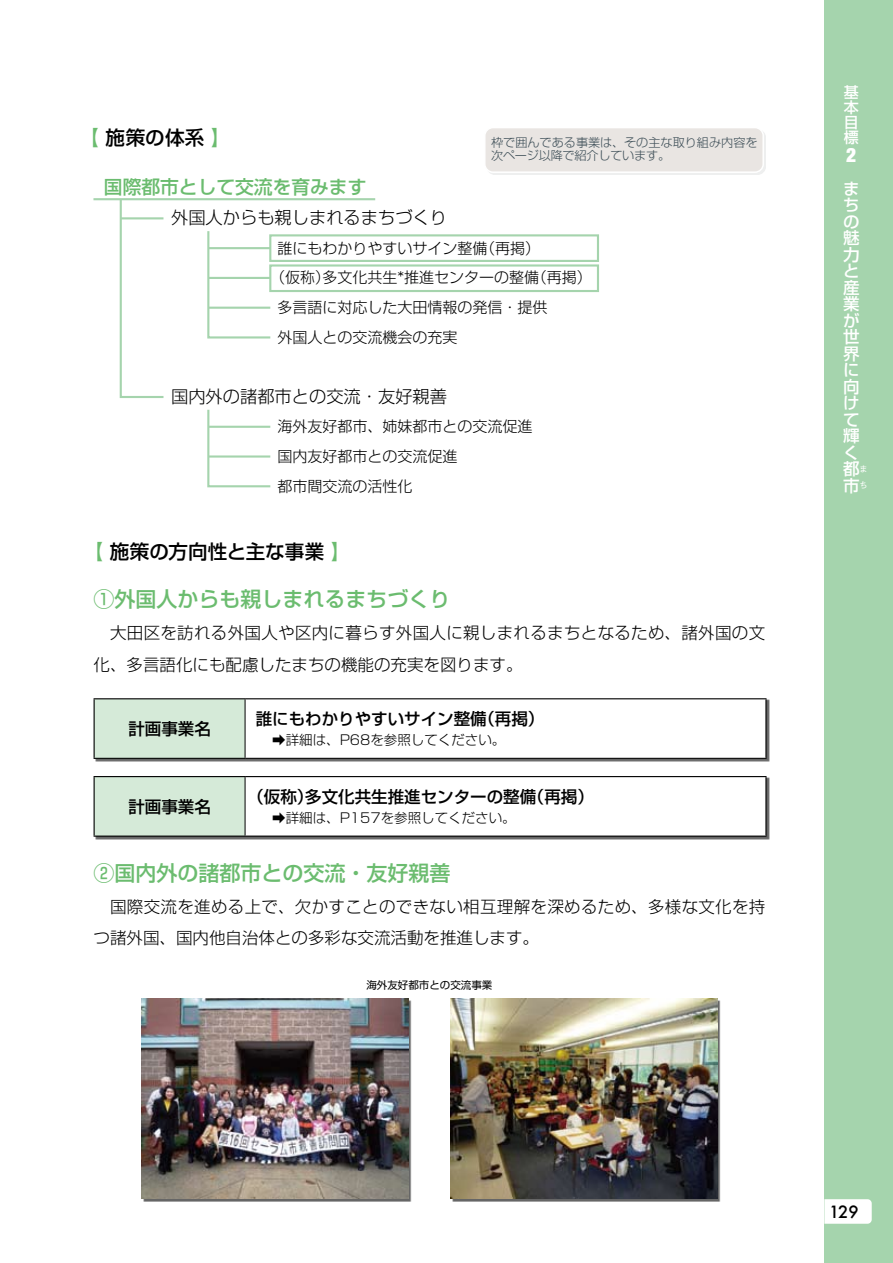
<style>
.page{position:relative;width:893px;height:1263px;background:#fff}
.page>*{position:absolute;margin:0;border:0;box-sizing:border-box;transform-origin:0 0}
.t1{font:500 21px "Shin Go Pr 6";color:#6bbc6f}
.t2{font:500 19.5px "Shin Go Pr 6";letter-spacing:.005em;color:#000}
.t3{font:900 condensed 19.5px "Helvetica Neue";color:#fff}
.t4{font:500 18.75px "Shin Go Pr 6";color:#6bbc6f}
.t5{font:300 17.25px "Shin Go Pr 6";color:#000}
.t6{font:300 16.5px/31.5px "Shin Go Pr 6";letter-spacing:.02em;color:#000}
.t7{font:500 16.5px "Shin Go Pr 6";color:#000}
.t8{font:500 16.5px/16.5px "Shin Go Pr 6";color:#fff}
.t9{font:500 16.5px "Futura";color:#000}
.t10{font:300 15px/29.7px "Shin Go Pr 6";color:#000}
.t11{font:500 15px/15px "Shin Go Pr 6";color:#fff;text-align:justify}
.t12{font:300 13.5px "Shin Go Pr 6";color:#000}
.t13{font:300 12px/13.5px "Shin Go Pr 6";letter-spacing:-.005em;color:#3d4e57}
.t14{font:10.5px "Shin Go Pr 6";color:#000}
.s1{color:#6bbc6f}
</style>
<div class="page">
<hr style="left:93px;top:198px;width:282px;height:2px;background:#a5d4ad">
<svg style="left:119px;top:198px;width:47px;height:200px"></svg>
<hr style="left:121px;top:217px;width:42px;height:2px;background:#a5d4ad">
<svg style="left:207px;top:231px;width:64px;height:108px"></svg>
<div style="left:269px;top:234px;width:330px;height:28px;border:2px solid #a5d4ad"></div>
<div style="left:269px;top:264px;width:330px;height:28px;border:2px solid #a5d4ad"></div>
<svg style="left:207px;top:409px;width:64px;height:79px"></svg>
<div style="left:825px;top:0;width:68px;height:1263px;background:#a5d4ad"></div>
<svg style="left:824px;top:1199px;width:48px;height:25px"></svg>
<div style="left:486px;top:129px;width:279px;height:45px;border:2px solid #eeefef;border-radius:8px"></div>
<div style="left:485px;top:128px;width:278px;height:44px;background:#e9e5e2;border-radius:8px"></div>
<div style="left:485px;top:128px;width:279px;height:45px;border:2px solid #fff;border-radius:8px"></div>
<div style="left:452px;top:1000px;width:268px;height:201px;background:#000;opacity:.6"></div>
<img style="left:451px;top:999px;width:266px;height:200px">
<div style="left:143px;top:1000px;width:268px;height:201px;background:#000;opacity:.6"></div>
<img style="left:142px;top:999px;width:266px;height:200px">
<div style="left:95px;top:699px;width:674px;height:63px;background:#666"></div>
<div style="left:94px;top:699px;width:151px;height:59px;background:#d5ead8"></div>
<div style="left:245px;top:699px;width:521px;height:59px;background:#fff"></div>
<hr style="left:245px;top:699px;width:1px;height:59px;background:#000">
<hr style="left:94px;top:698px;width:151px;height:1px;background:#000">
<hr style="left:94px;top:699px;width:1px;height:59px;background:#000">
<hr style="left:245px;top:698px;width:521px;height:1px;background:#000">
<hr style="left:765px;top:699px;width:1px;height:59px;background:#000">
<hr style="left:94px;top:758px;width:151px;height:1px;background:#000">
<hr style="left:245px;top:758px;width:521px;height:1px;background:#000">
<div style="left:95px;top:777px;width:674px;height:63px;background:#666"></div>
<div style="left:94px;top:777px;width:151px;height:59px;background:#d5ead8"></div>
<div style="left:245px;top:777px;width:521px;height:59px;background:#fff"></div>
<hr style="left:245px;top:777px;width:1px;height:58px;background:#000">
<hr style="left:94px;top:776px;width:151px;height:1px;background:#000">
<hr style="left:94px;top:777px;width:1px;height:58px;background:#000">
<hr style="left:245px;top:776px;width:521px;height:1px;background:#000">
<hr style="left:765px;top:777px;width:1px;height:58px;background:#000">
<hr style="left:94px;top:835px;width:151px;height:2px;background:#000">
<hr style="left:245px;top:835px;width:521px;height:2px;background:#000">
<p class="t2" style="left:80px;top:121px;width:152px"><span class="s1">【</span>施策の体系 <span class="s1">】</span></p>
<p class="t13" style="left:491px;top:134px;width:268px">枠で囲んである事業は、その主な取り組み内容を次ページ以降で紹介しています。</p>
<p class="t4" style="left:104px;top:172px;width:264px">国際都市として交流を育みます</p>
<p class="t5" style="left:171px;top:203px;width:277px">外国人からも親しまれるまちづくり</p>
<p class="t10" style="left:277px;top:232px;width:264px">誰にもわかりやすいサイン整備（再掲）</p>
<p class="t10" style="left:270px;top:262px;width:323px">（仮称）多文化共生*推進センターの整備（再掲）</p>
<p class="t10" style="left:277px;top:291px;width:271px">多言語に対応した大田情報の発信・提供</p>
<p class="t10" style="left:277px;top:321px;width:181px">外国人との交流機会の充実</p>
<p class="t5" style="left:171px;top:382px;width:277px">国内外の諸都市との交流・友好親善</p>
<p class="t10" style="left:277px;top:410px;width:256px">海外友好都市、姉妹都市との交流促進国内友好都市との交流促進<br>都市間交流の活性化</p>
<p class="t2" style="left:84px;top:536px;width:268px"><span class="s1">【</span>施策の方向性と主な事業<span class="s1">】</span></p>
<p class="t1" style="left:94px;top:582px;width:359px">①外国人からも親しまれるまちづくり</p>
<p class="t6" style="left:94px;top:616px;width:673px;text-indent:16px">大田区を訪れる外国人や区内に暮らす外国人に親しまれるまちとなるため、諸外国の文化、多言語化にも配慮したまちの機能の充実を図ります。</p>
<p class="t7" style="left:128px;top:715px;width:84px">計画事業名</p>
<p class="t7" style="left:128px;top:793px;width:84px">計画事業名</p>
<p class="t7" style="left:256px;top:705px;width:290px">誰にもわかりやすいサイン整備（再掲）</p>
<p class="t12" style="left:272px;top:729px;width:235px">➡詳細は、P68を参照してください。</p>
<p class="t7" style="left:247px;top:783px;width:348px">（仮称）多文化共生推進センターの整備（再掲）</p>
<p class="t12" style="left:272px;top:806px;width:245px">➡詳細は、P157を参照してください。</p>
<p class="t1" style="left:94px;top:855px;width:359px">②国内外の諸都市との交流・友好親善</p>
<p class="t6" style="left:94px;top:889px;width:673px;text-indent:16px">国際交流を進める上で、欠かすことのできない相互理解を深めるため、多様な文化を持つ諸外国、国内他自治体との多彩な交流活動を推進します。</p>
<p class="t14" style="left:366px;top:976px;width:127px">海外友好都市との交流事業</p>
<p class="t11" style="left:844px;top:84px;width:16px">基本目標</p>
<p class="t3" style="left:846px;top:143px;width:12px">2</p>
<p class="t8" style="left:843px;top:179px;width:25px">まちの魅力と産業が世界に向けて輝く都<sup>ま</sup>市<sup>ち</sup></p>
<p class="t9" style="left:829px;top:1200px;width:31px">129</p>
</div>
